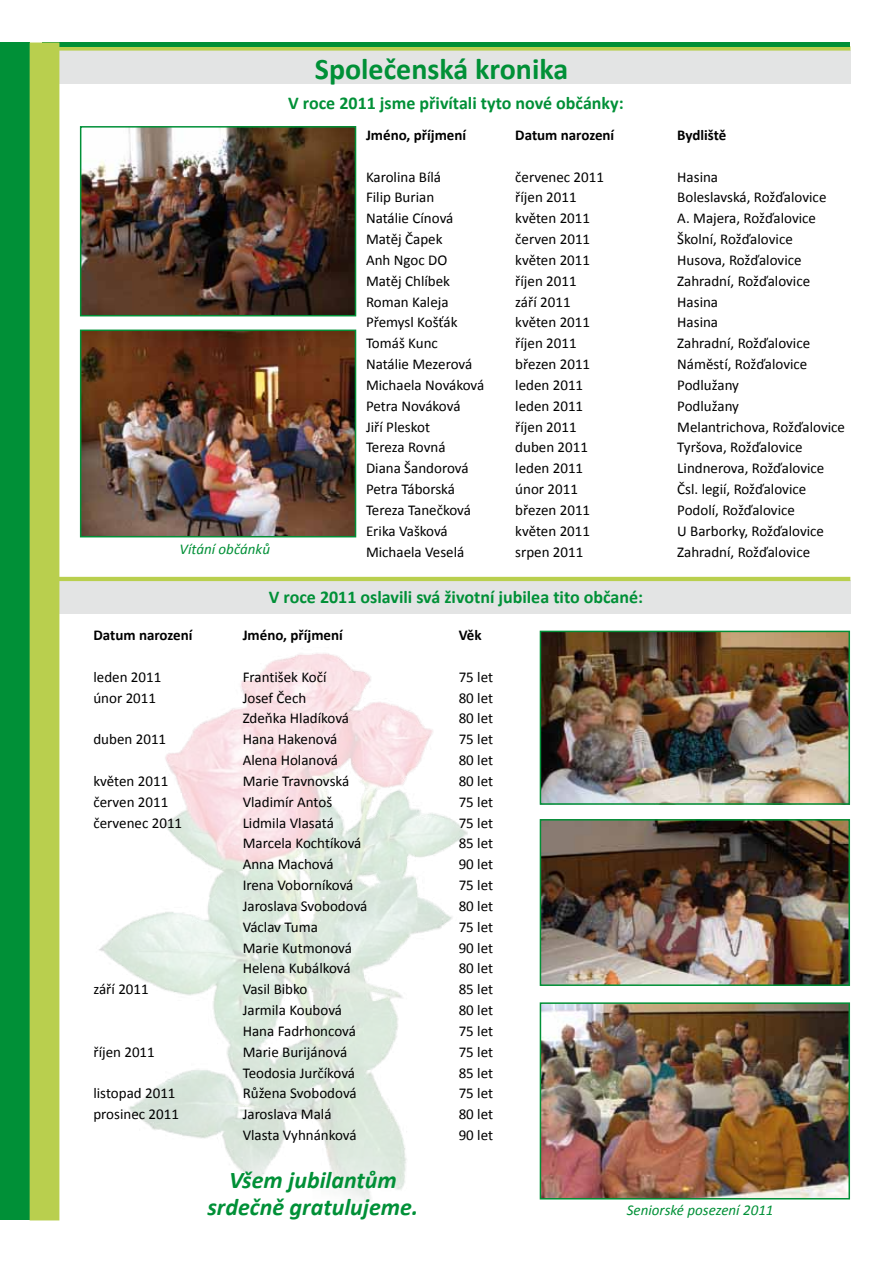
<style>
.page{position:relative;width:893px;height:1263px;background:#fff}
.page>*{position:absolute;margin:0;border:0;box-sizing:border-box;transform-origin:0 0}
.t1{font:700 30px "Calibri";color:#009037}
.t2{font:italic 700 24px/26.8px "Calibri";color:#009037;text-align:center}
.t3{font:700 18px "Calibri";color:#009037}
.t4{font:15px "Calibri";color:#000}
.t5{font:700 15px "Calibri";color:#000}
.t6{font:italic 15px "Calibri";color:#009037}
</style>
<div class="page">
<div style="left:59px;top:581px;width:791px;height:33px;background:#e3e4e4"></div>
<img style="left:99px;top:653px;width:369px;height:549px">
<div style="left:55px;top:51px;width:795px;height:33px;background:#e3e4e4"></div>
<svg style="left:59px;top:47px;width:791px;height:4px;background:#bcd05d"></svg>
<hr style="left:43px;top:43px;width:807px;height:4px;background:#009037">
<img style="left:83px;top:333px;width:270px;height:201px">
<div style="left:80px;top:330px;width:276px;height:207px;border:2px solid #009037"></div>
<img style="left:83px;top:129px;width:270px;height:184px">
<div style="left:80px;top:126px;width:276px;height:190px;border:2px solid #009037"></div>
<hr style="left:55px;top:577px;width:795px;height:4px;background:#b9cf4e">
<img style="left:543px;top:634px;width:304px;height:168px">
<div style="left:540px;top:631px;width:310px;height:174px;border:2px solid #009037"></div>
<img style="left:543px;top:822px;width:304px;height:161px">
<div style="left:540px;top:819px;width:310px;height:167px;border:2px solid #009037"></div>
<img style="left:543px;top:1005px;width:304px;height:191px">
<div style="left:540px;top:1002px;width:310px;height:197px;border:2px solid #009037"></div>
<div style="left:0;top:43px;width:30px;height:1177px;background:#009037"></div>
<div style="left:30px;top:43px;width:29px;height:1177px;background:#b9cf4e"></div>
<h1 class="t1" style="left:315px;top:50px;width:255px">Společenská kronika</h1>
<p class="t3" style="left:288px;top:92px;width:337px">V roce 2011 jsme přivítali tyto nové občánky:</p>
<p class="t5" style="left:366px;top:126px;width:102px">Jméno, příjmení</p>
<p class="t5" style="left:515px;top:126px;width:101px">Datum narození</p>
<p class="t5" style="left:677px;top:126px;width:50px">Bydliště</p>
<p class="t4" style="left:366px;top:167px;width:77px">Karolina Bílá</p>
<p class="t4" style="left:515px;top:167px;width:90px">červenec 2011</p>
<p class="t4" style="left:677px;top:167px;width:42px">Hasina</p>
<p class="t4" style="left:366px;top:188px;width:70px">Filip Burian</p>
<p class="t4" style="left:515px;top:188px;width:63px">říjen 2011</p>
<p class="t4" style="left:677px;top:188px;width:151px">Boleslavská, Rožďalovice</p>
<p class="t4" style="left:366px;top:209px;width:89px">Natálie Cínová</p>
<p class="t4" style="left:515px;top:209px;width:76px">květen 2011</p>
<p class="t4" style="left:677px;top:209px;width:140px">A. Majera, Rožďalovice</p>
<p class="t4" style="left:366px;top:230px;width:78px">Matěj Čapek</p>
<p class="t4" style="left:515px;top:230px;width:76px">červen 2011</p>
<p class="t4" style="left:677px;top:230px;width:117px">Školní, Rožďalovice</p>
<p class="t4" style="left:366px;top:251px;width:83px">Anh Ngoc DO</p>
<p class="t4" style="left:515px;top:251px;width:76px">květen 2011</p>
<p class="t4" style="left:677px;top:251px;width:126px">Husova, Rožďalovice</p>
<p class="t4" style="left:366px;top:271px;width:86px">Matěj Chlíbek</p>
<p class="t4" style="left:515px;top:271px;width:63px">říjen 2011</p>
<p class="t4" style="left:677px;top:271px;width:134px">Zahradní, Rožďalovice</p>
<p class="t4" style="left:366px;top:292px;width:84px">Roman Kaleja</p>
<p class="t4" style="left:515px;top:292px;width:57px">září 2011</p>
<p class="t4" style="left:677px;top:292px;width:42px">Hasina</p>
<p class="t4" style="left:366px;top:313px;width:93px">Přemysl Košťák</p>
<p class="t4" style="left:515px;top:313px;width:76px">květen 2011</p>
<p class="t4" style="left:677px;top:313px;width:42px">Hasina</p>
<p class="t4" style="left:366px;top:334px;width:73px">Tomáš Kunc</p>
<p class="t4" style="left:515px;top:334px;width:63px">říjen 2011</p>
<p class="t4" style="left:677px;top:334px;width:134px">Zahradní, Rožďalovice</p>
<p class="t4" style="left:366px;top:355px;width:108px">Natálie Mezerová</p>
<p class="t4" style="left:515px;top:355px;width:76px">březen 2011</p>
<p class="t4" style="left:677px;top:355px;width:132px">Náměstí, Rožďalovice</p>
<p class="t4" style="left:366px;top:376px;width:120px">Michaela Nováková</p>
<p class="t4" style="left:515px;top:376px;width:69px">leden 2011</p>
<p class="t4" style="left:677px;top:376px;width:63px">Podlužany</p>
<p class="t4" style="left:366px;top:396px;width:96px">Petra Nováková</p>
<p class="t4" style="left:515px;top:396px;width:69px">leden 2011</p>
<p class="t4" style="left:677px;top:396px;width:63px">Podlužany</p>
<p class="t4" style="left:366px;top:417px;width:66px">Jiří Pleskot</p>
<p class="t4" style="left:515px;top:417px;width:63px">říjen 2011</p>
<p class="t4" style="left:677px;top:417px;width:169px">Melantrichova, Rožďalovice</p>
<p class="t4" style="left:366px;top:438px;width:81px">Tereza Rovná</p>
<p class="t4" style="left:515px;top:438px;width:74px">duben 2011</p>
<p class="t4" style="left:677px;top:438px;width:127px">Tyršova, Rožďalovice</p>
<p class="t4" style="left:366px;top:459px;width:104px">Diana Šandorová</p>
<p class="t4" style="left:515px;top:459px;width:69px">leden 2011</p>
<p class="t4" style="left:677px;top:459px;width:149px">Lindnerova, Rožďalovice</p>
<p class="t4" style="left:366px;top:480px;width:91px">Petra Táborská</p>
<p class="t4" style="left:515px;top:480px;width:64px">únor 2011</p>
<p class="t4" style="left:677px;top:480px;width:130px">Čsl. legií, Rožďalovice</p>
<p class="t4" style="left:366px;top:501px;width:106px">Tereza Tanečková</p>
<p class="t4" style="left:515px;top:501px;width:76px">březen 2011</p>
<p class="t4" style="left:677px;top:501px;width:119px">Podolí, Rožďalovice</p>
<p class="t4" style="left:366px;top:521px;width:83px">Erika Vašková</p>
<p class="t4" style="left:515px;top:521px;width:76px">květen 2011</p>
<p class="t4" style="left:677px;top:521px;width:148px">U Barborky, Rožďalovice</p>
<p class="t4" style="left:366px;top:542px;width:100px">Michaela Veselá</p>
<p class="t4" style="left:515px;top:542px;width:70px">srpen 2011</p>
<p class="t4" style="left:677px;top:542px;width:134px">Zahradní, Rožďalovice</p>
<p class="t3" style="left:269px;top:586px;width:376px">V roce 2011 oslavili svá životní jubilea tito občané:</p>
<p class="t6" style="left:180px;top:539px;width:92px">Vítání občánků</p>
<p class="t5" style="left:93px;top:626px;width:101px">Datum narození</p>
<p class="t5" style="left:243px;top:626px;width:102px">Jméno, příjmení</p>
<p class="t5" style="left:459px;top:626px;width:24px">Věk</p>
<p class="t4" style="left:93px;top:667px;width:69px">leden 2011</p>
<p class="t4" style="left:243px;top:667px;width:85px">František Kočí</p>
<p class="t4" style="left:459px;top:667px;width:36px">75 let</p>
<p class="t4" style="left:93px;top:688px;width:64px">únor 2011</p>
<p class="t4" style="left:243px;top:688px;width:65px">Josef Čech</p>
<p class="t4" style="left:459px;top:688px;width:36px">80 let</p>
<p class="t4" style="left:243px;top:709px;width:108px">Zdeňka Hladíková</p>
<p class="t4" style="left:459px;top:709px;width:36px">80 let</p>
<p class="t4" style="left:93px;top:730px;width:74px">duben 2011</p>
<p class="t4" style="left:243px;top:730px;width:96px">Hana Hakenová</p>
<p class="t4" style="left:459px;top:730px;width:36px">75 let</p>
<p class="t4" style="left:243px;top:751px;width:97px">Alena Holanová</p>
<p class="t4" style="left:459px;top:751px;width:36px">80 let</p>
<p class="t4" style="left:93px;top:771px;width:76px">květen 2011</p>
<p class="t4" style="left:243px;top:771px;width:108px">Marie Travnovská</p>
<p class="t4" style="left:459px;top:771px;width:36px">80 let</p>
<p class="t4" style="left:93px;top:792px;width:76px">červen 2011</p>
<p class="t4" style="left:243px;top:792px;width:91px">Vladimír Antoš</p>
<p class="t4" style="left:459px;top:792px;width:36px">75 let</p>
<p class="t4" style="left:93px;top:813px;width:90px">červenec 2011</p>
<p class="t4" style="left:243px;top:813px;width:93px">Lidmila Vlasatá</p>
<p class="t4" style="left:459px;top:813px;width:36px">75 let</p>
<p class="t4" style="left:243px;top:834px;width:120px">Marcela Kochtíková</p>
<p class="t4" style="left:459px;top:834px;width:36px">85 let</p>
<p class="t4" style="left:243px;top:855px;width:92px">Anna Machová</p>
<p class="t4" style="left:459px;top:855px;width:36px">90 let</p>
<p class="t4" style="left:243px;top:876px;width:112px">Irena Voborníková</p>
<p class="t4" style="left:459px;top:876px;width:36px">75 let</p>
<p class="t4" style="left:243px;top:896px;width:126px">Jaroslava Svobodová</p>
<p class="t4" style="left:459px;top:896px;width:36px">80 let</p>
<p class="t4" style="left:243px;top:917px;width:77px">Václav Tuma</p>
<p class="t4" style="left:459px;top:917px;width:36px">75 let</p>
<p class="t4" style="left:243px;top:938px;width:111px">Marie Kutmonová</p>
<p class="t4" style="left:459px;top:938px;width:36px">90 let</p>
<p class="t4" style="left:243px;top:959px;width:110px">Helena Kubálková</p>
<p class="t4" style="left:459px;top:959px;width:36px">80 let</p>
<p class="t4" style="left:93px;top:980px;width:57px">září 2011</p>
<p class="t4" style="left:243px;top:980px;width:66px">Vasil Bibko</p>
<p class="t4" style="left:459px;top:980px;width:36px">85 let</p>
<p class="t4" style="left:243px;top:1001px;width:101px">Jarmila Koubová</p>
<p class="t4" style="left:459px;top:1001px;width:36px">80 let</p>
<p class="t4" style="left:243px;top:1022px;width:115px">Hana Fadrhoncová</p>
<p class="t4" style="left:459px;top:1022px;width:36px">75 let</p>
<p class="t4" style="left:93px;top:1042px;width:63px">říjen 2011</p>
<p class="t4" style="left:243px;top:1042px;width:106px">Marie Burijánová</p>
<p class="t4" style="left:459px;top:1042px;width:36px">75 let</p>
<p class="t4" style="left:243px;top:1063px;width:114px">Teodosia Jurčíková</p>
<p class="t4" style="left:459px;top:1063px;width:36px">85 let</p>
<p class="t4" style="left:93px;top:1084px;width:84px">listopad 2011</p>
<p class="t4" style="left:243px;top:1084px;width:116px">Růžena Svobodová</p>
<p class="t4" style="left:459px;top:1084px;width:36px">75 let</p>
<p class="t4" style="left:93px;top:1105px;width:87px">prosinec 2011</p>
<p class="t4" style="left:243px;top:1105px;width:90px">Jaroslava Malá</p>
<p class="t4" style="left:459px;top:1105px;width:36px">80 let</p>
<p class="t4" style="left:243px;top:1126px;width:116px">Vlasta Vyhnánková</p>
<p class="t4" style="left:459px;top:1126px;width:36px">90 let</p>
<h2 class="t2" style="left:208px;top:1165px;width:212px">Všem jubilantům srdečně gratulujeme.</h2>
<p class="t6" style="left:627px;top:1200px;width:148px">Seniorské posezení 2011</p>
</div>
